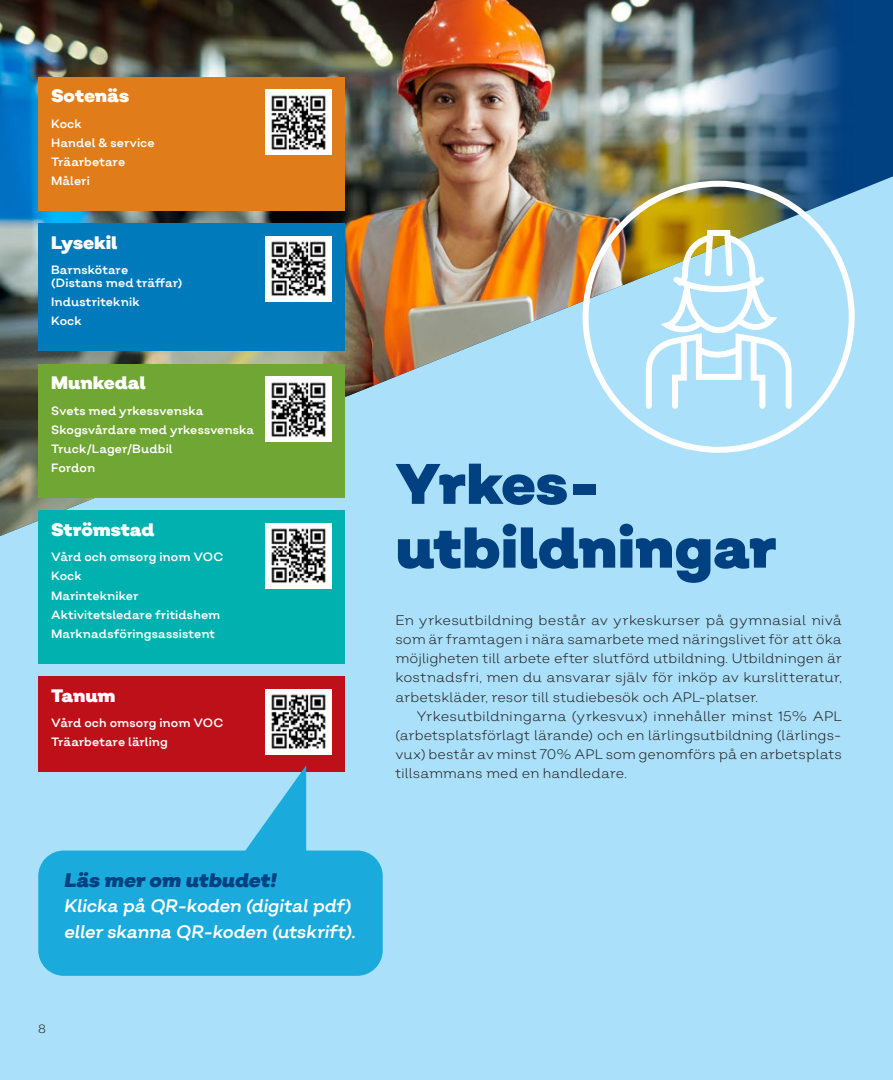
<style>
.page{position:relative;width:893px;height:1080px;background:#aae0f9}
.page>*{position:absolute;margin:0;border:0;box-sizing:border-box;transform-origin:0 0}
.Huvudrubrik_-_kopia{font:900 57px "Salvatore";color:#014081}
.Brödtext_-_indrag{font:italic 900 19.5px "Salvatore";letter-spacing:-.01em;color:#014081}
.Brödtext_-_indrag-2{font:italic 18px/25.5px "Salvatore";letter-spacing:-.015em;color:#fff}
.Brödrubrik2{font:900 18px "Salvatore";letter-spacing:-.005em;color:#fff}
.Brödtext{font:300 13.8px/19.2px "Salvatore";color:#231f20;text-align:justify}
.Brödtext_-_indrag-3{font:300 13.8px/19.2px "Salvatore";color:#231f20;text-align:justify}
.minitext{font:12px/12.8px "Salvatore";letter-spacing:.005em;color:#fff}
.t1{font:300 12px "Salvatore";color:#231f20}
</style>
<div class="page">
<svg style="left:853px;top:0;width:39px;height:338px;fill:#014081"></svg>
<img style="left:0;top:0;width:853px;height:536px">
<hr style="left:892px;top:0;width:1px;height:198px;background:#fff">
<div style="left:583px;top:181px;width:272px;height:272px;border:6px solid #fff;border-radius:50%"></div>
<svg style="left:643px;top:227px;width:152px;height:185px"></svg>
<div style="left:38px;top:77px;width:306px;height:133px;background:#e17c1b"></div>
<div style="left:38px;top:510px;width:306px;height:153px;background:#00b1b0"></div>
<div style="left:38px;top:223px;width:306px;height:128px;background:#007abb"></div>
<div style="left:38px;top:364px;width:306px;height:133px;background:#70a634"></div>
<div style="left:38px;top:676px;width:306px;height:96px;background:#bd1018"></div>
<div style="left:265px;top:89px;width:67px;height:66px;background:#fff"></div>
<img style="left:271px;top:95px;width:55px;height:55px">
<div style="left:265px;top:236px;width:67px;height:66px;background:#fff"></div>
<img style="left:271px;top:241px;width:55px;height:55px">
<div style="left:265px;top:523px;width:67px;height:66px;background:#fff"></div>
<img style="left:271px;top:528px;width:55px;height:55px">
<div style="left:265px;top:376px;width:67px;height:66px;background:#fff"></div>
<img style="left:271px;top:382px;width:55px;height:55px">
<div style="left:265px;top:689px;width:67px;height:66px;background:#fff"></div>
<img style="left:271px;top:694px;width:55px;height:55px">
<div style="left:38px;top:851px;width:345px;height:125px;background:#1baadc;border-radius:26px"></div>
<svg style="left:242px;top:765px;width:64px;height:86px"></svg>
<p class="Brödrubrik2" style="left:51px;top:84px;width:80px">Sotenäs</p>
<p class="minitext" style="left:51px;top:117px;width:32px">Kock</p>
<p class="minitext" style="left:51px;top:136px;width:105px">Handel &amp; service</p>
<p class="minitext" style="left:51px;top:155px;width:76px">Träarbetare</p>
<p class="minitext" style="left:51px;top:174px;width:40px">Måleri</p>
<p class="Brödrubrik2" style="left:51px;top:231px;width:68px">Lysekil</p>
<p class="minitext" style="left:51px;top:264px;width:133px">Barnskötare (Distans med träffar)</p>
<p class="minitext" style="left:51px;top:295px;width:90px">Industriteknik</p>
<p class="minitext" style="left:51px;top:315px;width:32px">Kock</p>
<p class="Brödrubrik2" style="left:51px;top:371px;width:96px">Munkedal</p>
<p class="minitext" style="left:51px;top:404px;width:154px">Svets med yrkessvenska</p>
<p class="minitext" style="left:51px;top:423px;width:205px">Skogsvårdare med yrkessvenska</p>
<p class="minitext" style="left:51px;top:442px;width:123px">Truck/Lager/Budbil</p>
<p class="minitext" style="left:51px;top:461px;width:46px">Fordon</p>
<p class="Brödrubrik2" style="left:51px;top:518px;width:105px">Strömstad</p>
<p class="minitext" style="left:51px;top:551px;width:174px">Vård och omsorg inom VOC</p>
<p class="minitext" style="left:51px;top:570px;width:32px">Kock</p>
<p class="minitext" style="left:51px;top:589px;width:89px">Marintekniker</p>
<p class="minitext" style="left:51px;top:608px;width:171px">Aktivitetsledare fritidshem</p>
<p class="minitext" style="left:51px;top:627px;width:166px">Marknadsföringsassistent</p>
<p class="Brödrubrik2" style="left:51px;top:683px;width:66px">Tanum</p>
<p class="minitext" style="left:51px;top:716px;width:174px">Vård och omsorg inom VOC</p>
<p class="minitext" style="left:51px;top:736px;width:118px">Träarbetare lärling</p>
<p class="Brödtext_-_indrag" style="left:64px;top:867px;width:214px">Läs mer om utbudet!</p>
<p class="Brödtext_-_indrag-2" style="left:64px;top:893px;width:293px">Klicka på QR-koden (digital pdf) eller skanna QR-koden (utskrift).</p>
<p class="t1" style="left:38px;top:1022px;width:9px">8</p>
<p class="Huvudrubrik_-_kopia" style="left:395px;top:446px;width:207px">Yrkes-</p>
<p class="Huvudrubrik_-_kopia" style="left:395px;top:510px;width:383px">utbildningar</p>
<p class="Brödtext" style="left:395px;top:610px;width:448px">En yrkesutbildning består av yrkeskurser på gymnasial nivå som är framtagen i nära samarbete med näringslivet för att öka möjligheten till arbete efter slutförd utbildning. Utbildningen är kostnadsfri, men du ansvarar själv för inköp av kurslitteratur, arbetskläder, resor till studiebesök och APL-platser.</p>
<p class="Brödtext_-_indrag-3" style="left:395px;top:706px;width:448px;text-indent:21px">Yrkesutbildningarna (yrkesvux) innehåller minst 15% APL (arbetsplatsförlagt lärande) och en lärlingsutbildning (lärlings&shy;vux) består av minst 70% APL som genomförs på en arbetsplats tillsammans med en handledare.</p>
</div>
